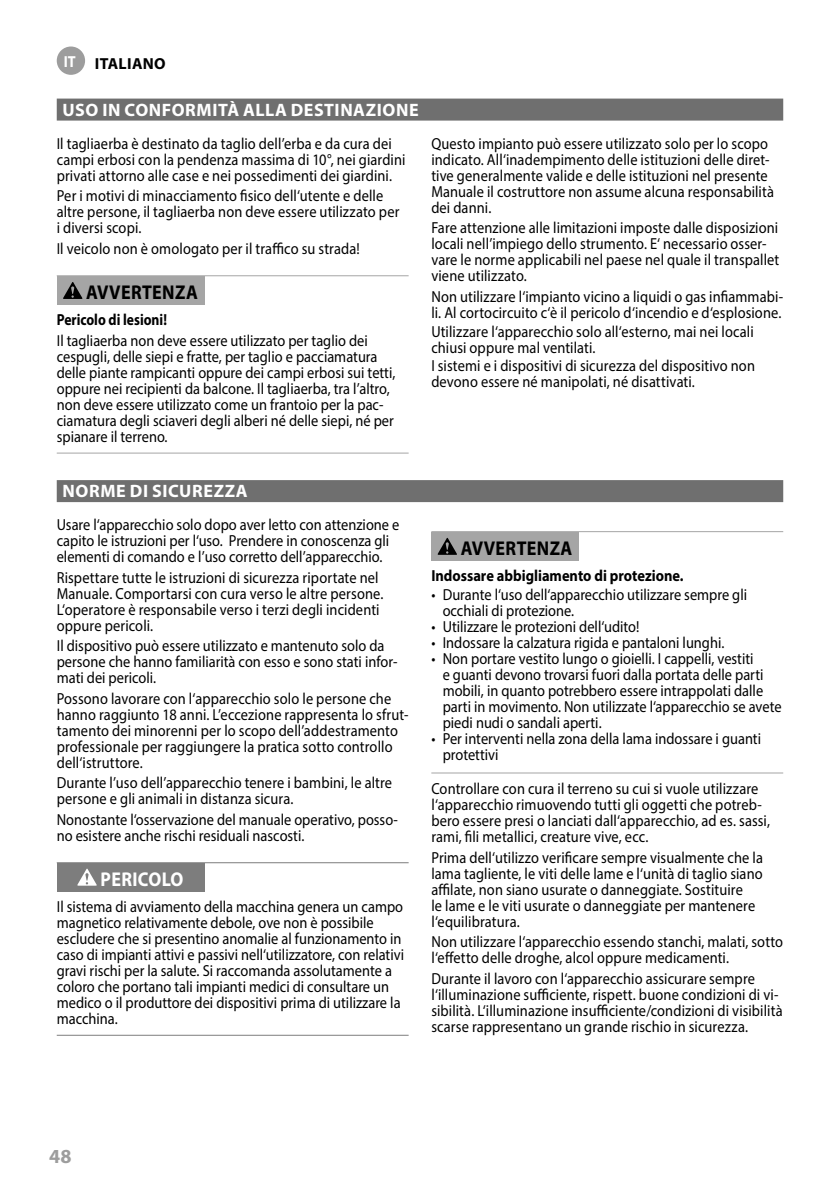
<style>
.page{position:relative;width:840px;height:1191px;background:#fff}
.page>*{position:absolute;margin:0;border:0;box-sizing:border-box;transform-origin:0 0}
.t1{font:700 20px "Myriad Pro";letter-spacing:.02em;color:#000;scale:.9 1}
.t2{font:700 20px "Myriad Pro";letter-spacing:.02em;color:#fff;scale:.9 1}
.t3{font:700 20px "Myriad Pro";color:#9d9d9d}
.t4{font:700 18px "Myriad Pro";letter-spacing:.03em;color:#fff}
.t5{font:16px/16px "Myriad Pro";letter-spacing:.005em;color:#000;scale:.9 1}
.t6{font:700 16px "Myriad Pro";color:#000;scale:.9 1}
.t7{font:700 16px "Myriad Pro";color:#000;scale:.85 1}
.t8{font:700 16px "Myriad Pro";letter-spacing:.02em;color:#000}
.s1{color:#fff}
</style>
<div class="page">
<div style="left:57px;top:99px;width:725px;height:22px;background:#6f6f6f"></div>
<hr style="left:57px;top:275px;width:351px;height:1px;background:#a5a5a5">
<hr style="left:57px;top:452px;width:351px;height:1px;background:#a5a5a5">
<div style="left:57px;top:276px;width:147px;height:29px;background:#a5a5a5"></div>
<svg style="left:63px;top:282px;width:19px;height:17px"></svg>
<div style="left:57px;top:480px;width:725px;height:22px;background:#6f6f6f"></div>
<hr style="left:57px;top:862px;width:351px;height:1px;background:#7d7d7d">
<hr style="left:57px;top:1035px;width:351px;height:1px;background:#7d7d7d">
<div style="left:57px;top:863px;width:147px;height:28px;background:#7d7d7d"></div>
<svg style="left:77px;top:868px;width:20px;height:17px"></svg>
<hr style="left:431px;top:531px;width:351px;height:1px;background:#a5a5a5">
<hr style="left:431px;top:772px;width:351px;height:1px;background:#a5a5a5">
<div style="left:431px;top:532px;width:147px;height:28px;background:#a5a5a5"></div>
<svg style="left:437px;top:538px;width:20px;height:17px"></svg>
<div style="left:58px;top:48px;width:26px;height:26px;background:#9d9d9d;border-radius:50%"></div>
<div style="left:57px;top:47px;width:28px;height:28px;border:2px solid #9d9d9d;border-radius:50%"></div>
<p class="t8" style="left:64px;top:53px;width:103px"><span class="s1">IT</span> ITALIANO</p>
<p class="t4" style="left:63px;top:98px;width:357px">USO IN CONFORMITÀ ALLA DESTINAZIONE</p>
<p class="t5" style="left:57px;top:135px;width:389px">Il tagliaerba è destinato da taglio dell’erba e da cura dei campi erbosi con la pendenza massima di 10°, nei giardini privati attorno alle case e nei possedimenti dei giardini.</p>
<p class="t5" style="left:57px;top:187px;width:382px">Per i motivi di minacciamento fisico dell‘utente e delle altre persone, il tagliaerba non deve essere utilizzato per i diversi scopi.</p>
<p class="t5" style="left:57px;top:240px;width:338px">Il veicolo non è omologato per il traffico su strada!</p>
<p class="t1" style="left:86px;top:279px;width:125px">AVVERTENZA</p>
<p class="t7" style="left:57px;top:309px;width:131px">Pericolo di lesioni!</p>
<p class="t5" style="left:57px;top:332px;width:377px">Il tagliaerba non deve essere utilizzato per taglio dei cespugli, delle siepi e fratte, per taglio e pacciamatura delle piante rampicanti oppure dei campi erbosi sui tetti, oppure nei recipienti da balcone. Il tagliaerba, tra l’altro, non deve essere utilizzato come un frantoio per la pac&shy;ciamatura degli sciaveri degli alberi né delle siepi, né per spianare il terreno.</p>
<p class="t5" style="left:431px;top:135px;width:382px">Questo impianto può essere utilizzato solo per lo scopo indicato. All‘inadempimento delle istituzioni delle diret&shy;tive generalmente valide e delle istituzioni nel presente Manuale il costruttore non assume alcuna responsabilità dei danni.</p>
<p class="t5" style="left:431px;top:219px;width:388px">Fare attenzione alle limitazioni imposte dalle disposizioni locali nell’impiego dello strumento. E‘ necessario osser&shy;vare le norme applicabili nel paese nel quale il transpallet viene utilizzato.</p>
<p class="t5" style="left:431px;top:288px;width:392px">Non utilizzare l‘impianto vicino a liquidi o gas infiammabi&shy;li. Al cortocircuito c‘è il pericolo d‘incendio e d‘esplosione.</p>
<p class="t5" style="left:431px;top:323px;width:359px">Utilizzare l‘apparecchio solo all‘esterno, mai nei locali chiusi oppure mal ventilati.</p>
<p class="t5" style="left:431px;top:358px;width:361px">I sistemi e i dispositivi di sicurezza del dispositivo non devono essere né manipolati, né disattivati.</p>
<p class="t4" style="left:63px;top:479px;width:186px">NORME DI SICUREZZA</p>
<p class="t5" style="left:57px;top:516px;width:382px">Usare l‘apparecchio solo dopo aver letto con attenzione e capito le istruzioni per l‘uso. Prendere in conoscenza gli elementi di comando e l’uso corretto dell’apparecchio.</p>
<p class="t5" style="left:57px;top:569px;width:364px">Rispettare tutte le istruzioni di sicurezza riportate nel Manuale. Comportarsi con cura verso le altre persone.<br>L‘operatore è responsabile verso i terzi degli incidenti oppure pericoli.</p>
<p class="t5" style="left:57px;top:637px;width:380px">Il dispositivo può essere utilizzato e mantenuto solo da persone che hanno familiarità con esso e sono stati infor&shy;mati dei pericoli.</p>
<p class="t5" style="left:57px;top:690px;width:392px">Possono lavorare con l‘apparecchio solo le persone che hanno raggiunto 18 anni. L’eccezione rappresenta lo sfrut&shy;tamento dei minorenni per lo scopo dell’addestramento professionale per raggiungere la pratica sotto controllo dell‘istruttore.</p>
<p class="t5" style="left:57px;top:774px;width:374px">Durante l’uso dell’apparecchio tenere i bambini, le altre persone e gli animali in distanza sicura.</p>
<p class="t5" style="left:57px;top:811px;width:380px">Nonostante l‘osservazione del manuale operativo, posso&shy;no esistere anche rischi residuali nascosti.</p>
<p class="t2" style="left:100px;top:866px;width:94px">PERICOLO</p>
<p class="t5" style="left:57px;top:898px;width:387px">Il sistema di avviamento della macchina genera un campo magnetico relativamente debole, ove non è possibile escludere che si presentino anomalie al funzionamento in caso di impianti attivi e passivi nell‘utilizzatore, con relativi gravi rischi per la salute. Si raccomanda assolutamente a coloro che portano tali impianti medici di consultare un medico o il produttore dei dispositivi prima di utilizzare la macchina.</p>
<p class="t1" style="left:460px;top:535px;width:125px">AVVERTENZA</p>
<p class="t6" style="left:431px;top:565px;width:282px">Indossare abbigliamento di protezione.</p>
<p class="t5" style="left:442px;top:586px;width:339px;text-indent:-11px">• Durante l‘uso dell‘apparecchio utilizzare sempre gli occhiali di protezione.</p>
<p class="t5" style="left:431px;top:618px;width:232px">• Utilizzare le protezioni dell‘udito!</p>
<p class="t5" style="left:431px;top:634px;width:327px">• Indossare la calzatura rigida e pantaloni lunghi.</p>
<p class="t5" style="left:442px;top:650px;width:378px;text-indent:-11px">• Non portare vestito lungo o gioielli. I cappelli, vestiti<br>e guanti devono trovarsi fuori dalla portata delle parti mobili, in quanto potrebbero essere intrappolati dalle parti in movimento. Non utilizzate l‘apparecchio se avete piedi nudi o sandali aperti.</p>
<p class="t5" style="left:442px;top:730px;width:355px;text-indent:-11px">• Per interventi nella zona della lama indossare i guanti protettivi</p>
<p class="t5" style="left:431px;top:780px;width:377px">Controllare con cura il terreno su cui si vuole utilizzare l‘apparecchio rimuovendo tutti gli oggetti che potreb&shy;bero essere presi o lanciati dall‘apparecchio, ad es. sassi, rami, fili metallici, creature vive, ecc.</p>
<p class="t5" style="left:431px;top:849px;width:370px">Prima dell‘utilizzo verificare sempre visualmente che la lama tagliente, le viti delle lame e l‘unità di taglio siano affilate, non siano usurate o danneggiate. Sostituire<br>le lame e le viti usurate o danneggiate per mantenere l‘equilibratura.</p>
<p class="t5" style="left:431px;top:933px;width:392px">Non utilizzare l‘apparecchio essendo stanchi, malati, sotto l‘effetto delle droghe, alcol oppure medicamenti.</p>
<p class="t5" style="left:431px;top:970px;width:391px">Durante il lavoro con l‘apparecchio assicurare sempre l‘illuminazione sufficiente, rispett. buone condizioni di vi&shy;sibilità. L‘illuminazione insufficiente/condizioni di visibilità scarse rappresentano un grande rischio in sicurezza.</p>
<p class="t3" style="left:49px;top:1142px;width:24px">48</p>
</div>
